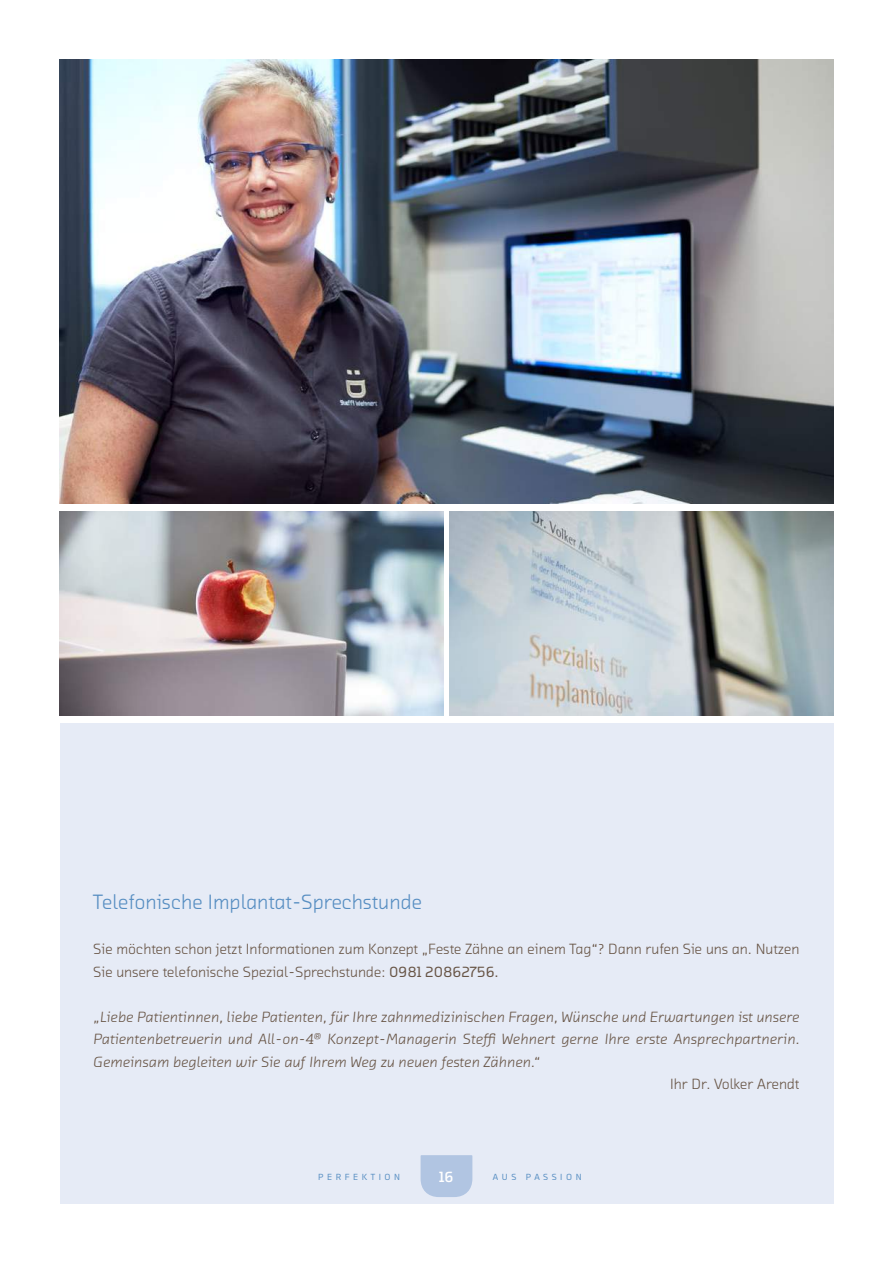
<style>
.page{position:relative;width:893px;height:1263px;background:#fff}
.page>*{position:absolute;margin:0;border:0;box-sizing:border-box;transform-origin:0 0}
.t1{font:21px "Chambers Sans OT";color:#578ec2}
.t2{font:italic 15px/22.5px "Chambers Sans OT";letter-spacing:-.01em;color:#685546;text-align:justify}
.t3{font:15px/22.5px "Chambers Sans OT";letter-spacing:-.01em;color:#685546}
.t4{font:700 15px "Chambers Sans OT";color:#fff}
.t5{font:500 9px "Chambers Sans OT";letter-spacing:.4em;color:#578ec2}
.s1{font-weight:500}
</style>
<div class="page">
<div style="left:60px;top:723px;width:773px;height:480px;background:#e6ebf6"></div>
<svg style="left:421px;top:1155px;width:51px;height:42px;background:#b4c7e3"></svg>
<img style="left:60px;top:60px;width:773px;height:443px">
<img style="left:60px;top:511px;width:383px;height:204px">
<img style="left:449px;top:511px;width:384px;height:204px">
<h1 class="t1" style="left:93px;top:889px;width:331px">Telefonische Implantat-Sprechstunde</h1>
<p class="t3" style="left:93px;top:937px;width:708px">Sie möchten schon jetzt Informationen zum Konzept „Feste Zähne an einem Tag“? Dann rufen Sie uns an. Nutzen<br>Sie unsere telefonische Spezial-Sprechstunde: <span class="s1">0981 20862756.</span></p>
<p class="t2" style="left:93px;top:1005px;width:708px">„Liebe Patientinnen, liebe Patienten, für Ihre zahnmedizinischen Fragen, Wünsche und Erwartungen ist unsere Patientenbetreuerin und All-on-4<sup>®</sup> Konzept-Managerin Steffi Wehnert gerne Ihre erste Ansprechpartnerin.<br>Gemeinsam begleiten wir Sie auf Ihrem Weg zu neuen festen Zähnen.“</p>
<p class="t3" style="left:670px;top:1072px;width:131px">Ihr Dr. Volker Arendt</p>
<p class="t4" style="left:439px;top:1167px;width:16px">16</p>
<p class="t5" style="left:318px;top:1171px;width:83px">PERFEKTION</p>
<p class="t5" style="left:493px;top:1171px;width:90px">AUS PASSION</p>
</div>
